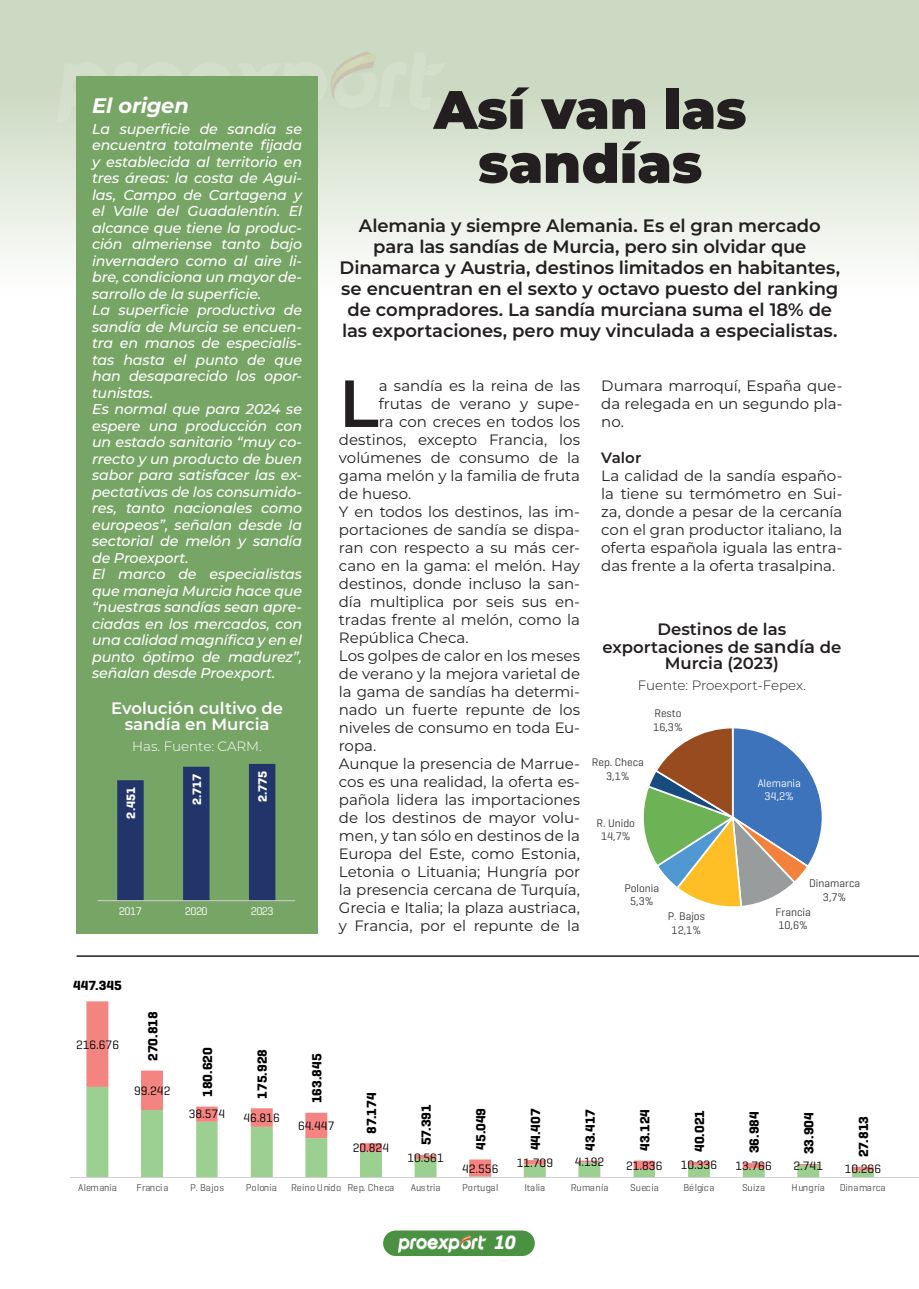
<style>
.page{position:relative;width:919px;height:1289px;background:#fff}
.page>*{position:absolute;margin:0;border:0;box-sizing:border-box;transform-origin:0 0}
.t1{font:600 66.45px "Montserrat";color:#231f20}
.t2{font:900 54px/54px "Montserrat";color:#231f20;text-align:center}
.t3{font:italic 700 21px "Montserrat";letter-spacing:-.005em;color:#fff}
.t4{font:600 18px/21px "Montserrat";letter-spacing:-.01em;color:#231f20;text-align:center}
.t5{font:italic 700 18px "Neo Sans Pro";color:#fff}
.t6{font:600 16.5px/18px "Montserrat";color:#231f20;text-align:center}
.t7{font:600 16.5px/16.5px "Montserrat";color:#fff;text-align:center}
.t8{font:15px/18px "Montserrat";letter-spacing:-.005em;color:#231f20;text-align:justify}
.t9{font:600 15px "Montserrat";color:#231f20}
.t10{font:italic 500 14.25px/16.5px "Montserrat";letter-spacing:-.015em;color:#fff}
.t11{font:700 13.5px "Geogrotesque";color:#000001}
.t12{font:300 13.5px "Montserrat";color:#231f20}
.t13{font:300 13.5px "Montserrat";color:#fff}
.t14{font:12.3px "Geogrotesque";color:#000001}
.t15{font:700 12.3px "Geogrotesque";color:#fff}
.t16{font:11.25px/13.5px "Geogrotesque";color:#36393c;text-align:center}
.t17{font:11.25px/13.5px "Geogrotesque";color:#fff;text-align:center}
.t18{font:11.25px "Geogrotesque";letter-spacing:-.04em;color:#fff}
.t19{font:10.2px "Geogrotesque";letter-spacing:-.005em;color:#515455}
.t20{font:10.2px "Geogrotesque";letter-spacing:.015em;color:#515455}
.s1{font-size:18px}
</style>
<div class="page">
<div style="left:0;top:0;width:918px;height:296px;background:linear-gradient(to bottom,#c2d2b6,#f9fbf8)"></div>
<div style="left:383px;top:1230px;width:151px;height:25px;background:#4a9242;border-radius:13px"></div>
<img style="left:397px;top:1235px;width:90px;height:18px">
<img style="left:43px;top:35px;width:416px;height:97px">
<svg style="left:86px;top:1001px;width:787px;height:175px"></svg>
<hr style="left:70px;top:1176px;width:848px;height:1px;background:#cfd1d0">
<div style="left:77px;top:77px;width:240px;height:856px;background:#77a566"></div>
<hr style="left:77px;top:955px;width:841px;height:1px;background:#231f20">
<svg style="left:643px;top:728px;width:179px;height:179px"></svg>
<svg style="left:117px;top:764px;width:158px;height:136px"></svg>
<hr style="left:97px;top:900px;width:198px;height:1px;background:#cfd1d0">
<img style="left:898px;top:72px;width:20px;height:224px">
<h3 class="t3" style="left:92px;top:90px;width:98px">El origen</h3>
<p class="t10" style="left:92px;top:120px;width:211px">La superficie de sandía se encuentra totalmente fijada y establecida al territorio en tres áreas: la costa de Agui&shy;las, Campo de Cartagena y el Valle del Guadalentín. El alcance que tiene la produc&shy;ción almeriense tanto bajo invernadero como al aire li&shy;bre, condiciona un mayor de&shy;sarrollo de la superficie.<br>La superficie productiva de sandía de Murcia se encuen&shy;tra en manos de especialis&shy;tas hasta el punto de que han desaparecido los opor&shy;tunistas.<br>Es normal que para 2024 se espere una producción con un estado sanitario “muy co&shy;rrecto y un producto de buen sabor para satisfacer las ex&shy;pectativas de los consumido&shy;res, tanto nacionales como europeos”, señalan desde la sectorial de melón y sandía de Proexport.<br>El marco de especialistas que maneja Murcia hace que “nuestras sandías sean apre&shy;ciadas en los mercados, con una calidad magnífica y en el punto óptimo de madurez”, señalan desde Proexport.</p>
<p class="t7" style="left:111px;top:698px;width:173px">Evolución cultivo de sandía en Murcia</p>
<p class="t13" style="left:132px;top:736px;width:131px">Has. Fuente: CARM.</p>
<p class="t15" style="left:123px;top:818px;width:33px;rotate:-90deg">2.451</p>
<p class="t15" style="left:189px;top:805px;width:33px;rotate:-90deg">2.717</p>
<p class="t15" style="left:255px;top:802px;width:33px;rotate:-90deg">2.775</p>
<p class="t18" style="left:119px;top:903px;width:24px">2017</p>
<p class="t18" style="left:185px;top:903px;width:24px">2020</p>
<p class="t18" style="left:251px;top:903px;width:24px">2023</p>
<p class="t11" style="left:73px;top:977px;width:50px">447.345</p>
<h2 class="t2" style="left:434px;top:79px;width:314px">Así van las sandías</h2>
<p class="t4" style="left:339px;top:214px;width:502px">Alemania y siempre Alemania. Es el gran mercado para las sandías de Murcia, pero sin olvidar que Dinamarca y Austria, destinos limitados en habitantes, se encuentran en el sexto y octavo puesto del ranking de compradores. La sandía murciana suma el 18% de las exportaciones, pero muy vinculada a especialistas.</p>
<h1 class="t1" style="left:339px;top:356px;width:41px">L</h1>
<p class="t8" style="left:379px;top:376px;width:203px">a sandía es la reina de las</p>
<p class="t8" style="left:379px;top:394px;width:203px">frutas de verano y supe-</p>
<p class="t8" style="left:379px;top:412px;width:203px">ra con creces en todos los</p>
<p class="t8" style="left:339px;top:430px;width:242px">destinos, excepto Francia, los</p>
<p class="t8" style="left:339px;top:448px;width:242px">volúmenes de consumo de la</p>
<p class="t8" style="left:339px;top:466px;width:242px">gama melón y la familia de fruta</p>
<p class="t8" style="left:339px;top:484px;width:74px">de hueso.</p>
<p class="t8" style="left:339px;top:502px;width:242px">Y en todos los destinos, las im-</p>
<p class="t8" style="left:339px;top:520px;width:242px">portaciones de sandía se dispa-</p>
<p class="t8" style="left:339px;top:538px;width:242px">ran con respecto a su más cer-</p>
<p class="t8" style="left:339px;top:556px;width:242px">cano en la gama: el melón. Hay</p>
<p class="t8" style="left:339px;top:574px;width:242px">destinos, donde incluso la san-</p>
<p class="t8" style="left:339px;top:592px;width:242px">día multiplica por seis sus en-</p>
<p class="t8" style="left:339px;top:610px;width:242px">tradas frente al melón, como la</p>
<p class="t8" style="left:339px;top:628px;width:131px">República Checa.</p>
<p class="t8" style="left:339px;top:646px;width:242px">Los golpes de calor en los meses</p>
<p class="t8" style="left:339px;top:664px;width:242px">de verano y la mejora varietal de</p>
<p class="t8" style="left:339px;top:682px;width:242px">la gama de sandías ha determi-</p>
<p class="t8" style="left:339px;top:700px;width:242px">nado un fuerte repunte de los</p>
<p class="t8" style="left:339px;top:718px;width:242px">niveles de consumo en toda Eu-</p>
<p class="t8" style="left:339px;top:736px;width:39px">ropa.</p>
<p class="t8" style="left:339px;top:754px;width:242px">Aunque la presencia de Marrue-</p>
<p class="t8" style="left:339px;top:772px;width:242px">cos es una realidad, la oferta es-</p>
<p class="t8" style="left:339px;top:790px;width:242px">pañola lidera las importaciones</p>
<p class="t8" style="left:339px;top:808px;width:242px">de los destinos de mayor volu-</p>
<p class="t8" style="left:339px;top:826px;width:242px">men, y tan sólo en destinos de la</p>
<p class="t8" style="left:339px;top:844px;width:242px">Europa del Este, como Estonia,</p>
<p class="t8" style="left:339px;top:862px;width:242px">Letonia o Lituania; Hungría por</p>
<p class="t8" style="left:339px;top:880px;width:242px">la presencia cercana de Turquía,</p>
<p class="t8" style="left:339px;top:898px;width:242px">Grecia e Italia; la plaza austriaca,</p>
<p class="t8" style="left:339px;top:916px;width:242px">y Francia, por el repunte de la</p>
<p class="t8" style="left:601px;top:376px;width:242px">Dumara marroquí, España que&shy;da relegada en un segundo pla&shy;no.</p>
<p class="t9" style="left:601px;top:447px;width:41px">Valor</p>
<p class="t8" style="left:601px;top:466px;width:242px">La calidad de la sandía españo&shy;la tiene su termómetro en Sui&shy;za, donde a pesar de la cercanía con el gran productor italiano, la oferta española iguala las entra&shy;das frente a la oferta trasalpina.</p>
<p class="t6" style="left:602px;top:619px;width:240px">Destinos de las exportaciones de <span class="s1">sandía</span> de</p>
<p class="t6" style="left:664px;top:653px;width:115px">Murcia (2023)</p>
<p class="t12" style="left:638px;top:675px;width:169px">Fuente: Proexport-Fepex.</p>
<p class="t16" style="left:592px;top:755px;width:53px">Rep. Checa<br>3,1%</p>
<p class="t16" style="left:653px;top:706px;width:31px;text-align:left">Resto<br>16,3%</p>
<p class="t16" style="left:596px;top:815px;width:40px">R. Unido<br>14,7%</p>
<p class="t16" style="left:624px;top:881px;width:36px">Polonia<br>5,3%</p>
<p class="t16" style="left:667px;top:909px;width:39px">P. Bajos<br>12,1%</p>
<p class="t17" style="left:757px;top:775px;width:45px">Alemania<br>34,2%</p>
<p class="t16" style="left:809px;top:876px;width:52px">Dinamarca<br>3,7%</p>
<p class="t16" style="left:775px;top:904px;width:37px;text-align:left">Francia<br>10,6%</p>
<p class="t14" style="left:76px;top:1036px;width:44px">216.676</p>
<p class="t11" style="left:144px;top:1060px;width:51px;rotate:-90deg">270.818</p>
<p class="t14" style="left:134px;top:1083px;width:38px">99.242</p>
<p class="t11" style="left:199px;top:1096px;width:51px;rotate:-90deg">180.620</p>
<p class="t11" style="left:254px;top:1098px;width:51px;rotate:-90deg">175.928</p>
<p class="t11" style="left:308px;top:1103px;width:51px;rotate:-90deg">163.845</p>
<p class="t14" style="left:189px;top:1106px;width:38px">38.574</p>
<p class="t14" style="left:243px;top:1110px;width:38px">46.816</p>
<p class="t14" style="left:298px;top:1118px;width:38px">64.447</p>
<p class="t11" style="left:363px;top:1133px;width:43px;rotate:-90deg">87.174</p>
<p class="t11" style="left:417px;top:1145px;width:43px;rotate:-90deg">57.391</p>
<p class="t11" style="left:472px;top:1149px;width:44px;rotate:-90deg">45.049</p>
<p class="t11" style="left:527px;top:1150px;width:44px;rotate:-90deg">44.407</p>
<p class="t11" style="left:581px;top:1150px;width:44px;rotate:-90deg">43.417</p>
<p class="t11" style="left:636px;top:1150px;width:44px;rotate:-90deg">43.124</p>
<p class="t11" style="left:691px;top:1152px;width:44px;rotate:-90deg">40.021</p>
<p class="t11" style="left:745px;top:1153px;width:44px;rotate:-90deg">36.984</p>
<p class="t11" style="left:800px;top:1154px;width:44px;rotate:-90deg">33.904</p>
<p class="t11" style="left:854px;top:1157px;width:43px;rotate:-90deg">27.813</p>
<p class="t14" style="left:353px;top:1140px;width:38px">20.824</p>
<p class="t14" style="left:407px;top:1149px;width:38px">10.561</p>
<p class="t14" style="left:516px;top:1154px;width:38px">11.709</p>
<p class="t14" style="left:574px;top:1153px;width:31px">4.192</p>
<p class="t14" style="left:626px;top:1157px;width:38px">21.836</p>
<p class="t14" style="left:680px;top:1156px;width:38px">10.336</p>
<p class="t14" style="left:735px;top:1158px;width:38px">13.766</p>
<p class="t14" style="left:793px;top:1157px;width:31px">2.741</p>
<p class="t14" style="left:844px;top:1161px;width:38px">10.266</p>
<p class="t14" style="left:462px;top:1161px;width:38px">42.556</p>
<p class="t19" style="left:78px;top:1181px;width:40px">Alemania</p>
<p class="t19" style="left:136px;top:1181px;width:34px">Francia</p>
<p class="t19" style="left:190px;top:1181px;width:35px">P. Bajos</p>
<p class="t19" style="left:246px;top:1181px;width:33px">Polonia</p>
<p class="t20" style="left:291px;top:1181px;width:105px">Reino Unido Rep. Checa</p>
<p class="t19" style="left:410px;top:1181px;width:31px">Austria</p>
<p class="t19" style="left:462px;top:1181px;width:38px">Portugal</p>
<p class="t19" style="left:524px;top:1181px;width:22px">Italia</p>
<p class="t19" style="left:570px;top:1181px;width:39px">Rumanía</p>
<p class="t19" style="left:630px;top:1181px;width:30px">Suecia</p>
<p class="t19" style="left:683px;top:1181px;width:33px">Bélgica</p>
<p class="t19" style="left:742px;top:1181px;width:25px">Suiza</p>
<p class="t19" style="left:791px;top:1181px;width:35px">Hungría</p>
<p class="t19" style="left:839px;top:1181px;width:47px">Dinamarca</p>
<p class="t5" style="left:492px;top:1230px;width:24px">10</p>
</div>
